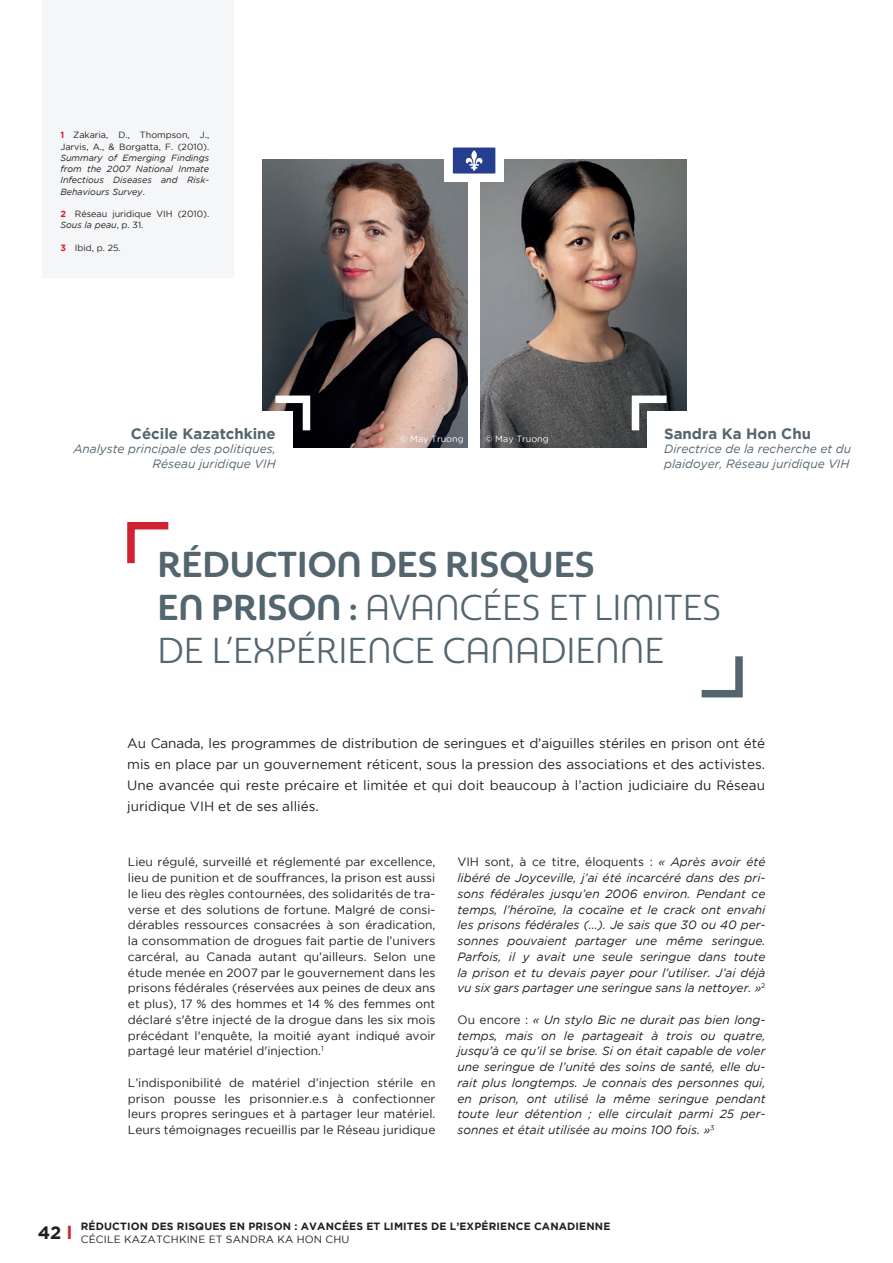
<style>
.page{position:relative;width:893px;height:1263px;background:#fff}
.page>*{position:absolute;margin:0;border:0;box-sizing:border-box;transform-origin:0 0}
.t1{font:36px/43.2px "Sangli Nor Reg";color:#53656e}
.t2{font:36px "Sangli Nor Bol";color:#53656e}
.t3{font:700 18px "Gotham";color:#231f20}
.t4{font:700 15px "Gotham";color:#53656e}
.t5{font:13.5px/21px "Gotham";color:#231f20;text-align:justify}
.t6{font:12px/15.8px "Gotham";color:#231f20;text-align:justify}
.t7{font:italic 12px/15.8px "Gotham";color:#231f20;text-align:justify}
.t8{font:italic 12px/14.4px "Gotham";color:#53656e}
.t9{font:700 10.5px "Gotham";letter-spacing:.015em;color:#231f20}
.t10{font:10.5px "Gotham";letter-spacing:.015em;color:#231f20}
.t11{font:9px/11.2px "Gotham";color:#231f20}
.t12{font:italic 9px/11.2px "Gotham";color:#231f20;text-align:justify}
.t13{font:9px "Gotham";color:#fff}
.s1{font-weight:700;color:#d1232a}
.s2{font-style:normal}
.s3{font-style:italic}
.s4{font-family:"Sangli Nor Bol"}
.s5{color:#d1232a}
</style>
<div class="page">
<img style="left:481px;top:159px;width:205px;height:288px">
<img style="left:262px;top:159px;width:206px;height:288px">
<div style="left:647px;top:411px;width:226px;height:74px;background:#fff"></div>
<svg style="left:628px;top:392px;width:46px;height:46px"></svg>
<div style="left:52px;top:411px;width:241px;height:74px;background:#fff"></div>
<svg style="left:268px;top:392px;width:46px;height:46px"></svg>
<svg style="left:127px;top:522px;width:42px;height:42px"></svg>
<svg style="left:701px;top:656px;width:42px;height:42px"></svg>
<div style="left:43px;top:0;width:191px;height:277px;background:#f4f6f7"></div>
<div style="left:444px;top:139px;width:60px;height:43px;background:#fff"></div>
<svg style="left:453px;top:148px;width:42px;height:26px"></svg>
<p class="t11" style="left:60px;top:129px;width:150px"><span class="s1">1</span> Zakaria, D., Thompson, J.,<br>Jarvis, A., &amp; Borgatta, F. (2010).</p>
<p class="t12" style="left:60px;top:152px;width:150px">Summary of Emerging Findings from the 2007 National Inmate Infectious Diseases and Risk-Behaviours Survey<span class="s2">.</span></p>
<p class="t11" style="left:60px;top:208px;width:150px"><span class="s1">2</span> Réseau juridique VIH (2010).<br><span class="s3">Sous la peau</span>, p. 31.</p>
<p class="t11" style="left:60px;top:242px;width:62px"><span class="s1">3</span> Ibid, p. 25.</p>
<p class="t4" style="left:131px;top:425px;width:146px">Cécile Kazatchkine</p>
<p class="t8" style="left:73px;top:442px;width:204px;text-align:right">Analyste principale des politiques,<br>Réseau juridique VIH</p>
<p class="t13" style="left:400px;top:434px;width:65px">© May Truong</p>
<p class="t13" style="left:485px;top:434px;width:65px">© May Truong</p>
<p class="t4" style="left:664px;top:425px;width:148px">Sandra Ka Hon Chu</p>
<p class="t8" style="left:664px;top:442px;width:188px">Directrice de la recherche et du plaidoyer, Réseau juridique VIH</p>
<h1 class="t2" style="left:157px;top:543px;width:439px">RÉDUCTION DES RISQUES</h1>
<h1 class="t1" style="left:157px;top:587px;width:565px"><span class="s4">EN PRISON :</span> AVANCÉES ET LIMITES<br>DE L’EXPÉRIENCE CANADIENNE</h1>
<p class="t5" style="left:127px;top:732px;width:639px">Au Canada, les programmes de distribution de seringues et d’aiguilles stériles en prison ont été mis en place par un gouvernement réticent, sous la pression des associations et des activistes.<br>Une avancée qui reste précaire et limitée et qui doit beaucoup à l’action judiciaire du Réseau juridique VIH et de ses alliés.</p>
<p class="t6" style="left:128px;top:854px;width:309px">Lieu régulé, surveillé et réglementé par excellence, lieu de punition et de souffrances, la prison est aussi le lieu des règles contournées, des solidarités de tra&shy;verse et des solutions de fortune. Malgré de consi&shy;dérables ressources consacrées à son éradication, la consommation de drogues fait partie de l’univers carcéral, au Canada autant qu’ailleurs. Selon une étude menée en 2007 par le gouvernement dans les prisons fédérales (réservées aux peines de deux ans et plus), 17 % des hommes et 14 % des femmes ont déclaré s'être injecté de la drogue dans les six mois précédant l'enquête, la moitié ayant indiqué avoir partagé leur matériel d'injection.<sup>1</sup></p>
<p class="t6" style="left:128px;top:1075px;width:309px">L’indisponibilité de matériel d’injection stérile en prison pousse les prisonnier.e.s à confectionner leurs propres seringues et à partager leur matériel.<br>Leurs témoignages recueillis par le Réseau juridique</p>
<p class="t7" style="left:457px;top:854px;width:309px"><span class="s2">VIH sont, à ce titre, éloquents :</span> « Après avoir été libéré de Joyceville, j’ai été incarcéré dans des pri&shy;sons fédérales jusqu’en 2006 environ. Pendant ce temps, l’héroïne, la cocaïne et le crack ont envahi les prisons fédérales (...). Je sais que 30 ou 40 per&shy;sonnes pouvaient partager une même seringue.<br>Parfois, il y avait une seule seringue dans toute la prison et tu devais payer pour l’utiliser. J’ai déjà vu six gars partager une seringue sans la nettoyer. »<sup>2</sup></p>
<p class="t7" style="left:457px;top:1012px;width:310px"><span class="s2">Ou encore :</span> « Un stylo Bic ne durait pas bien long&shy;temps, mais on le partageait à trois ou quatre, jusqu’à ce qu’il se brise. Si on était capable de voler une seringue de l’unité des soins de santé, elle du&shy;rait plus longtemps. Je connais des personnes qui, en prison, ont utilisé la même seringue pendant toute leur détention ; elle circulait parmi 25 per&shy;sonnes et était utilisée au moins 100 fois. »<sup>3</sup></p>
<h2 class="t3" style="left:38px;top:1222px;width:36px">42 <span class="s5">l</span></h2>
<p class="t9" style="left:81px;top:1220px;width:531px">RÉDUCTION DES RISQUES EN PRISON : AVANCÉES ET LIMITES DE L’EXPÉRIENCE CANADIENNE</p>
<p class="t10" style="left:81px;top:1233px;width:270px">CÉCILE KAZATCHKINE ET SANDRA KA HON CHU</p>
</div>
